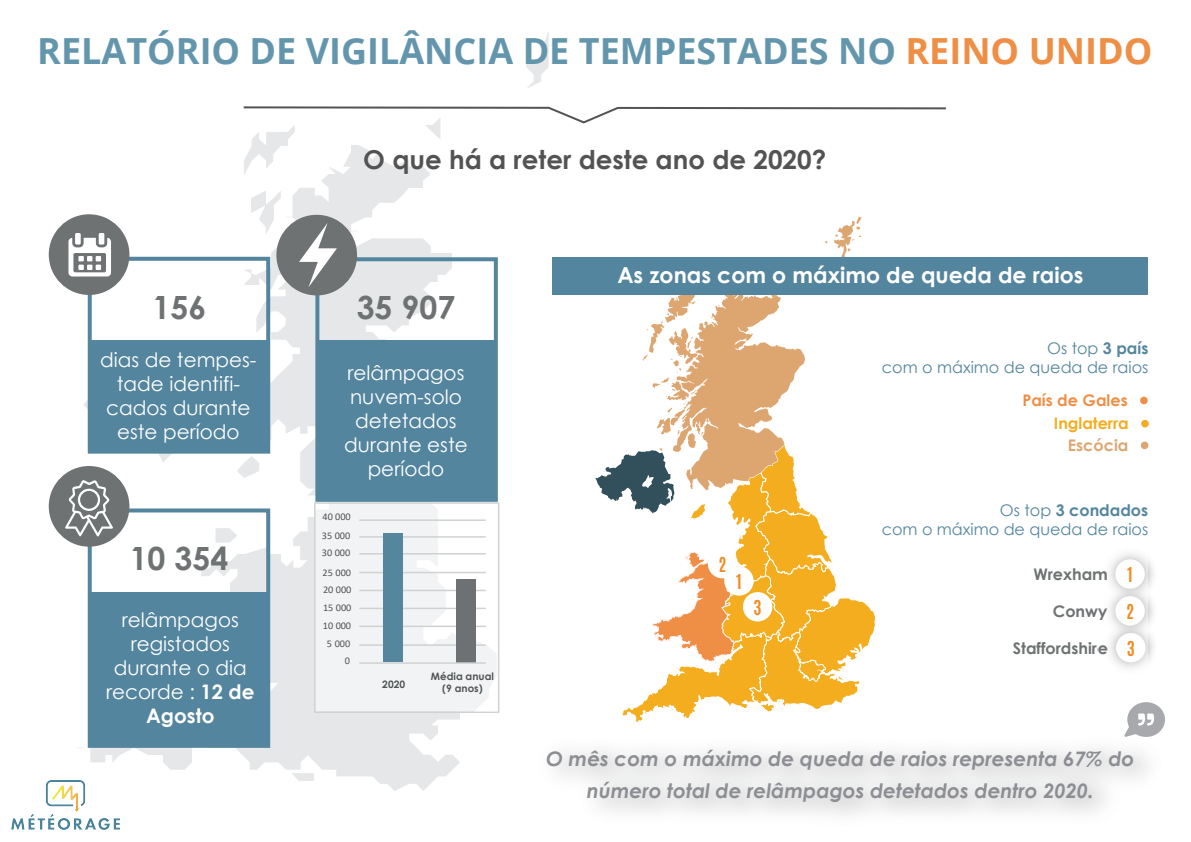
<style>
.page{position:relative;width:1191px;height:842px;background:#fff}
.page>*{position:absolute;margin:0;border:0;box-sizing:border-box;transform-origin:0 0}
.t1{font:700 36px "Open Sans";color:#6396ad}
.t2{font:700 32px "Century Gothic";color:#6e7273}
.t3{font:700 26px "Century Gothic";color:#525352}
.t4{font:700 22px "Century Gothic";color:#fff}
.t5{font:20px/24px "Century Gothic";color:#fff;text-align:center}
.t6{font:italic 700 20px/32px "Century Gothic";color:#8c8e93;text-align:center}
.t7{font:700 17.2px/36.8px "Antonio";color:#f08c24;text-align:justify}
.t8{font:16px/19.2px "Century Gothic";color:#53859e;text-align:right}
.t9{font:700 16px "Century Gothic";color:#6e7273}
.t10{font:700 16px "Century Gothic";color:#ef8e45}
.t11{font:700 16px "Century Gothic";color:#f3ad1e}
.t12{font:700 16px "Century Gothic";color:#dda671}
.t13{font:10.2px "Calibri";letter-spacing:-.005em;color:#515455}
.t14{font:700 10.2px/12.2px "Century Gothic";color:#515455;text-align:center}
.s1{color:#ef8e45}
.s2{font-weight:700}
</style>
<div class="page">
<svg style="left:526px;top:33px;width:22px;height:55px"></svg>
<svg style="left:76px;top:388px;width:420px;height:403px"></svg>
<svg style="left:144px;top:528px;width:151px;height:163px"></svg>
<svg style="left:242px;top:175px;width:210px;height:266px;fill:#e6e7e9"></svg>
<svg style="left:243px;top:106px;width:703px;height:69px"></svg>
<div style="left:315px;top:257px;width:183px;height:245px;border:4px solid #53859e"></div>
<div style="left:317px;top:341px;width:178px;height:159px;background:#53859e"></div>
<div style="left:276px;top:215px;width:81px;height:80px;background:#6e7273;border-radius:50%"></div>
<svg style="left:299px;top:223px;width:38px;height:64px"></svg>
<div style="left:88px;top:257px;width:182px;height:197px;border:4px solid #53859e"></div>
<div style="left:89px;top:340px;width:178px;height:112px;background:#53859e"></div>
<div style="left:49px;top:214px;width:80px;height:81px;background:#6e7273;border-radius:50%"></div>
<svg style="left:68px;top:238px;width:43px;height:38px"></svg>
<div style="left:75px;top:233px;width:6px;height:12px;background:#fff"></div>
<div style="left:99px;top:233px;width:5px;height:12px;background:#fff"></div>
<div style="left:88px;top:508px;width:182px;height:240px;border:4px solid #53859e"></div>
<div style="left:89px;top:592px;width:178px;height:154px;background:#53859e"></div>
<div style="left:49px;top:466px;width:80px;height:81px;background:#6e7273;border-radius:50%"></div>
<svg style="left:65px;top:480px;width:48px;height:56px"></svg>
<div style="left:1141px;top:420px;width:7px;height:7px;background:#f3ad1e;border-radius:50%"></div>
<div style="left:1140px;top:397px;width:7px;height:7px;background:#ef8e45;border-radius:50%"></div>
<div style="left:1140px;top:442px;width:8px;height:7px;background:#dda671;border-radius:50%"></div>
<img style="left:11px;top:781px;width:108px;height:49px">
<img style="left:1109px;top:553px;width:44px;height:26px">
<div style="left:1115px;top:559px;width:29px;height:30px;background:#fff;border-radius:50%"></div>
<img style="left:1109px;top:579px;width:44px;height:36px">
<div style="left:1115px;top:596px;width:29px;height:29px;background:#fff;border-radius:50%"></div>
<img style="left:1110px;top:615px;width:43px;height:53px">
<div style="left:1116px;top:633px;width:29px;height:29px;background:#fff;border-radius:50%"></div>
<svg style="left:1124px;top:702px;width:41px;height:35px"></svg>
<div style="left:314px;top:503px;width:184px;height:208px;background:linear-gradient(to right,#eeeff1,#f9fafa)"></div>
<hr style="left:359px;top:519px;width:127px;height:2px;background:#d0d1d1">
<hr style="left:359px;top:536px;width:127px;height:2px;background:#d0d1d1">
<hr style="left:359px;top:553px;width:127px;height:1px;background:#d0d1d1">
<hr style="left:359px;top:572px;width:127px;height:1px;background:#d0d1d1">
<hr style="left:359px;top:590px;width:127px;height:1px;background:#d0d1d1">
<hr style="left:359px;top:608px;width:127px;height:1px;background:#d0d1d1">
<hr style="left:359px;top:626px;width:127px;height:1px;background:#d0d1d1">
<hr style="left:359px;top:644px;width:127px;height:2px;background:#d0d1d1">
<div style="left:456px;top:579px;width:20px;height:84px;background:#6e7173"></div>
<div style="left:383px;top:533px;width:19px;height:129px;background:#54869e"></div>
<hr style="left:359px;top:662px;width:127px;height:2px;background:#d0d1d1">
<div style="left:314px;top:503px;width:185px;height:210px;border:2px solid #d0d1d1"></div>
<svg style="left:595px;top:217px;width:282px;height:506px"></svg>
<div style="left:724px;top:566px;width:29px;height:30px;background:#fff;border-radius:50%"></div>
<div style="left:743px;top:592px;width:29px;height:29px;background:#fff;border-radius:50%"></div>
<div style="left:708px;top:549px;width:29px;height:29px;background:#fff;border-radius:50%"></div>
<div style="left:552px;top:257px;width:596px;height:37px;background:#53859e"></div>
<h1 class="t1" style="left:37px;top:25px;width:1116px">RELATÓRIO DE VIGILÂNCIA DE TEMPESTADES NO <span class="s1">REINO UNIDO</span></h1>
<h3 class="t3" style="left:363px;top:140px;width:464px">O que há a reter deste ano de 2020?</h3>
<h2 class="t2" style="left:153px;top:283px;width:55px">156</h2>
<p class="t5" style="left:100px;top:347px;width:158px">dias de tempes&shy;tade identifi&shy;cados durante este período</p>
<h2 class="t2" style="left:130px;top:534px;width:100px">10 354</h2>
<p class="t5" style="left:106px;top:607px;width:150px">relâmpagos registados durante o dia recorde : <span class="s2">12 de<br>Agosto</span></p>
<h2 class="t2" style="left:357px;top:283px;width:100px">35 907</h2>
<p class="t5" style="left:344px;top:360px;width:125px">relâmpagos nuvem-solo detetados durante este período</p>
<p class="t13" style="left:322px;top:510px;width:30px">40 000</p>
<p class="t13" style="left:322px;top:528px;width:30px">35 000</p>
<p class="t13" style="left:322px;top:546px;width:30px">30 000</p>
<p class="t13" style="left:323px;top:565px;width:30px">25 000</p>
<p class="t13" style="left:323px;top:582px;width:30px">20 000</p>
<p class="t13" style="left:323px;top:601px;width:30px">15 000</p>
<p class="t13" style="left:323px;top:619px;width:30px">10 000</p>
<p class="t13" style="left:327px;top:637px;width:25px">5 000</p>
<p class="t13" style="left:345px;top:653px;width:7px">0</p>
<p class="t14" style="left:382px;top:677px;width:24px">2020</p>
<p class="t14" style="left:431px;top:670px;width:64px">Média anual (9 anos)</p>
<p class="t4" style="left:617px;top:258px;width:467px">As zonas com o máximo de queda de raios</p>
<p class="t8" style="left:882px;top:338px;width:268px">Os top <span class="s2">3 país<br></span>com o máximo de queda de raios</p>
<p class="t10" style="left:1022px;top:388px;width:107px">País de Gales</p>
<p class="t12" style="left:1068px;top:433px;width:62px">Escócia</p>
<p class="t11" style="left:1053px;top:411px;width:76px">Inglaterra</p>
<p class="t7" style="left:718px;top:547px;width:9px">2</p>
<p class="t7" style="left:736px;top:564px;width:7px">1</p>
<p class="t7" style="left:753px;top:590px;width:10px">3</p>
<p class="t8" style="left:881px;top:500px;width:268px">Os top <span class="s2">3 condados<br></span>com o máximo de queda de raios</p>
<p class="t9" style="left:1033px;top:562px;width:75px">Wrexham</p>
<p class="t9" style="left:1053px;top:599px;width:56px">Conwy</p>
<p class="t9" style="left:1013px;top:636px;width:96px">Staffordshire</p>
<p class="t7" style="left:1126px;top:557px;width:10px">1<br>2<br>3</p>
<p class="t6" style="left:546px;top:742px;width:589px">O mês com o máximo de queda de raios representa 67% do número total de relâmpagos detetados dentro 2020.</p>
</div>
